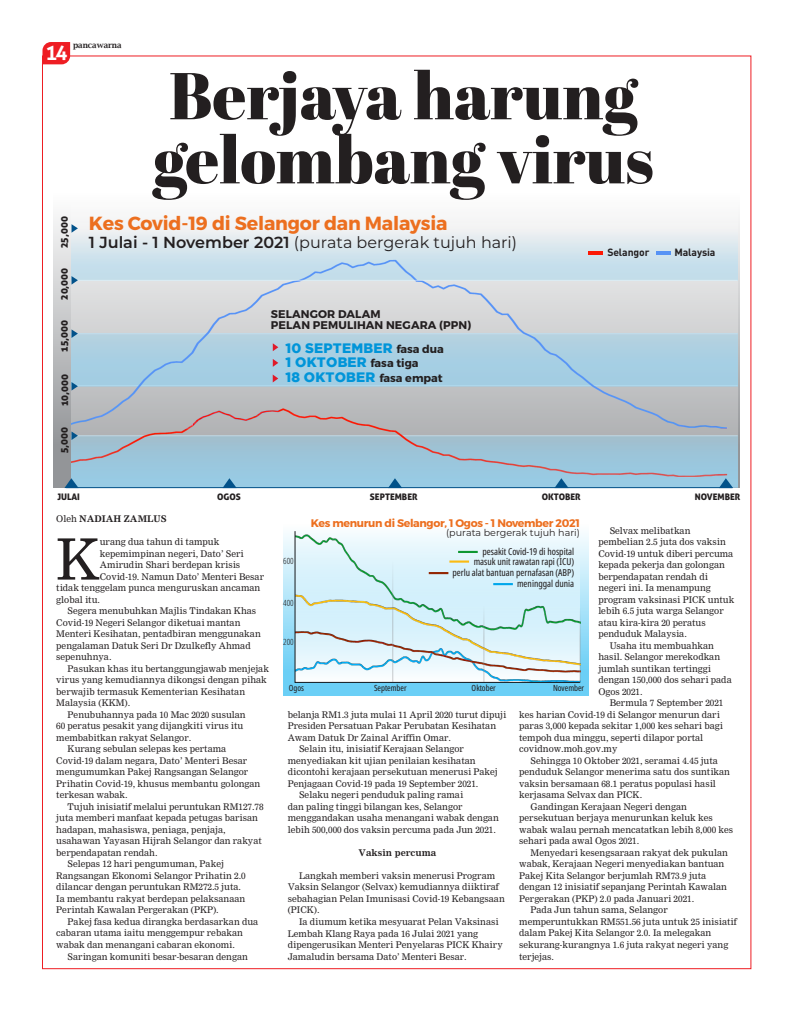
<style>
.page{position:relative;width:794px;height:1010px;background:#fff}
.page>*{position:absolute;margin:0;border:0;box-sizing:border-box;transform-origin:0 0}
.Headline_new{font:66px "Abril Fatface";color:#231f20}
.Body{font:55.7px "Nimrod";color:#231f20}
.t1{font:700 20px "Aller";color:#fff}
.Body-2{font:700 19px "Montserrat";letter-spacing:-.01em;color:#ec6f1f}
.Body-3{font:16px "Montserrat";color:#231f20}
.Subhead_Mental{font:900 13.6px/13.9px "Gotham";letter-spacing:.015em;color:#0095d9}
.t2{font:700 11.2px/11.2px "Montserrat";letter-spacing:.01em;color:#231f20}
.Body-4{font:700 11px "Montserrat";letter-spacing:-.03em;color:#ec6f1f}
.t3{font:700 10.4px "DIN Pro";letter-spacing:-.01em;color:#231f20}
.t4{font:10px "Aller Display";color:#231f20}
.Body-5{font:extra-condensed 9.6px "Noto Sans";color:#231f20}
.Body-6{font:9.6px "Montserrat";color:#231f20}
.Body-7{font:9px/11.5px "Nimrod";color:#231f20}
.t5{font:9px "Aller Display";color:#231f20}
.Body-8{font:700 9px "Nimrod";color:#231f20}
.Body-9{font:extra-condensed 8.5px "Noto Sans";color:#231f20}
.Body-10{font:300 extra-condensed 8.5px "Noto Sans";color:#231f20}
.t6{font:600 8px "Lucida Bright";color:#231f20}
.s1{font-weight:600}
.s2{font-family:"Montserrat";font-weight:700;font-size:11.2px;color:#231f20}
.s3{font-weight:400}
</style>
<div class="page">
<svg style="left:53px;top:216px;width:687px;height:271px;background:#bcbfc1"></svg>
<svg style="left:42px;top:42px;width:28px;height:22px"></svg>
<svg style="left:283px;top:534px;width:305px;height:162px;background:#80d0ef"></svg>
<svg style="left:294px;top:531px;width:287px;height:151px;background:#d6ecf1"></svg>
<hr style="left:392px;top:561px;width:1px;height:120px;background:#939598">
<hr style="left:484px;top:605px;width:1px;height:76px;background:#939598">
<hr style="left:580px;top:607px;width:1px;height:75px;background:#939598">
<hr style="left:458px;top:550px;width:20px;height:3px;background:#0d9732">
<hr style="left:449px;top:560px;width:20px;height:2px;background:#fbbb12">
<svg style="left:429px;top:572px;width:19px;height:2px"></svg>
<hr style="left:493px;top:583px;width:20px;height:2px;background:#00a6eb">
<div style="left:72px;top:203px;width:665px;height:284px;background:#f7f7f7"></div>
<div style="left:72px;top:228px;width:665px;height:52px;background:#e9edf1"></div>
<img style="left:72px;top:241px;width:668px;height:244px">
<hr style="left:72px;top:280px;width:665px;height:1px;background:#fff">
<svg style="left:72px;top:436px;width:665px;height:52px;background:#9dc3d7"></svg>
<svg style="left:222px;top:478px;width:15px;height:9px"></svg>
<svg style="left:388px;top:478px;width:14px;height:9px"></svg>
<svg style="left:554px;top:478px;width:14px;height:9px"></svg>
<svg style="left:719px;top:478px;width:14px;height:10px"></svg>
<svg style="left:64px;top:478px;width:15px;height:10px"></svg>
<hr style="left:66px;top:487px;width:666px;height:1px;background:#02528a">
<hr style="left:656px;top:251px;width:15px;height:3px;background:#5793f5">
<hr style="left:588px;top:251px;width:15px;height:3px;background:#fc1906">
<svg style="left:273px;top:343px;width:5px;height:8px"></svg>
<svg style="left:273px;top:359px;width:5px;height:8px"></svg>
<svg style="left:273px;top:374px;width:5px;height:8px"></svg>
<svg style="left:72px;top:431px;width:6px;height:9px"></svg>
<svg style="left:72px;top:382px;width:6px;height:8px"></svg>
<svg style="left:72px;top:329px;width:6px;height:9px"></svg>
<svg style="left:72px;top:276px;width:6px;height:8px"></svg>
<svg style="left:72px;top:224px;width:6px;height:9px"></svg>
<p class="t6" style="left:73px;top:41px;width:50px">pancawarna</p>
<p class="t1" style="left:45px;top:40px;width:24px">14</p>
<p class="Headline_new" style="left:169px;top:49px;width:470px">Berjaya harung</p>
<p class="Headline_new" style="left:153px;top:113px;width:502px">gelombang virus</p>
<p class="t4" style="left:58px;top:248px;width:33px;rotate:-90deg">25,000</p>
<p class="t4" style="left:58px;top:299px;width:33px;rotate:-90deg">20,000</p>
<p class="t4" style="left:58px;top:351px;width:33px;rotate:-90deg">15,000</p>
<p class="t4" style="left:58px;top:405px;width:33px;rotate:-90deg">10,000</p>
<p class="t4" style="left:58px;top:453px;width:28px;rotate:-90deg">5,000</p>
<p class="Body-2" style="left:89px;top:211px;width:360px">Kes Covid-19 di Selangor dan Malaysia</p>
<p class="Body-3" style="left:89px;top:231px;width:430px"><span class="s1">1 Julai - 1 November 2021</span> (purata bergerak tujuh hari)</p>
<p class="t2" style="left:271px;top:308px;width:202px">SELANGOR DALAM<br>PELAN PEMULIHAN NEGARA (PPN)</p>
<p class="Subhead_Mental" style="left:286px;top:341px;width:160px">10 SEPTEMBER <span class="s2">fasa dua<br></span>1 OKTOBER <span class="s2">fasa tiga</span></p>
<p class="Subhead_Mental" style="left:286px;top:370px;width:159px">18 OKTOBER <span class="s2">fasa empat</span></p>
<p class="t3" style="left:607px;top:245px;width:44px">Selangor</p>
<p class="t3" style="left:674px;top:245px;width:42px">Malaysia</p>
<p class="t5" style="left:57px;top:491px;width:24px">JULAI</p>
<p class="t5" style="left:217px;top:491px;width:25px">OGOS</p>
<p class="t5" style="left:370px;top:491px;width:49px">SEPTEMBER</p>
<p class="t5" style="left:542px;top:491px;width:40px">OKTOBER</p>
<p class="t5" style="left:694px;top:491px;width:47px">NOVEMBER</p>
<p class="Body-8" style="left:56px;top:513px;width:112px"><span class="s3">Oleh</span> NADIAH ZAMLUS</p>
<p class="Body" style="left:56px;top:525px;width:45px">K</p>
<p class="Body-7" style="left:100px;top:536px;width:121px">urang dua tahun di tampuk</p>
<p class="Body-7" style="left:100px;top:547px;width:145px">kepemimpinan negeri, Dato’ Seri</p>
<p class="Body-7" style="left:100px;top:559px;width:142px">Amirudin Shari berdepan krisis</p>
<p class="Body-7" style="left:100px;top:570px;width:166px">Covid-19. Namun Dato’ Menteri Besar</p>
<p class="Body-7" style="left:56px;top:582px;width:205px">tidak tenggelam punca menguruskan ancaman</p>
<p class="Body-7" style="left:56px;top:593px;width:45px">global itu.</p>
<p class="Body-7" style="left:56px;top:605px;width:206px;text-indent:11px">Segera menubuhkan Majlis Tindakan Khas Covid-19 Negeri Selangor diketuai mantan Menteri Kesihatan, pentadbiran menggunakan pengalaman Datuk Seri Dr Dzulkefly Ahmad sepenuhnya.</p>
<p class="Body-7" style="left:56px;top:662px;width:214px;text-indent:11px">Pasukan khas itu bertanggungjawab menjejak virus yang kemudiannya dikongsi dengan pihak berwajib termasuk Kementerian Kesihatan Malaysia (KKM).</p>
<p class="Body-7" style="left:56px;top:708px;width:191px;text-indent:11px">Penubuhannya pada 10 Mac 2020 susulan<br>60 peratus pesakit yang dijangkiti virus itu membabitkan rakyat Selangor.</p>
<p class="Body-7" style="left:56px;top:743px;width:206px;text-indent:11px">Kurang sebulan selepas kes pertama Covid-19 dalam negara, Dato’ Menteri Besar mengumumkan Pakej Rangsangan Selangor Prihatin Covid-19, khusus membantu golongan terkesan wabak.</p>
<p class="Body-7" style="left:56px;top:800px;width:209px;text-indent:11px">Tujuh inisiatif melalui peruntukan RM127.78 juta memberi manfaat kepada petugas barisan hadapan, mahasiswa, peniaga, penjaja, usahawan Yayasan Hijrah Selangor dan rakyat berpendapatan rendah.</p>
<p class="Body-7" style="left:56px;top:858px;width:191px;text-indent:11px">Selepas 12 hari pengumuman, Pakej Rangsangan Ekonomi Selangor Prihatin 2.0 dilancar dengan peruntukan RM272.5 juta.<br>Ia membantu rakyat berdepan pelaksanaan Perintah Kawalan Pergerakan (PKP).</p>
<p class="Body-7" style="left:56px;top:915px;width:203px;text-indent:11px">Pakej fasa kedua dirangka berdasarkan dua cabaran utama iaitu menggempur rebakan wabak dan menangani cabaran ekonomi.</p>
<p class="Body-7" style="left:68px;top:950px;width:182px">Saringan komuniti besar-besaran dengan</p>
<p class="Body-4" style="left:311px;top:516px;width:271px">Kes menurun di Selangor, 1 Ogos - 1 November 2021</p>
<p class="Body-6" style="left:446px;top:526px;width:135px">(purata bergerak tujuh hari)</p>
<p class="Body-5" style="left:482px;top:544px;width:93px">pesakit Covid-19 di hospital</p>
<p class="Body-5" style="left:473px;top:555px;width:102px">masuk unit rawatan rapi (ICU)</p>
<p class="Body-5" style="left:452px;top:565px;width:123px">perlu alat bantuan pernafasan (ABP)</p>
<p class="Body-5" style="left:517px;top:576px;width:59px">meninggal dunia</p>
<p class="Body-7" style="left:598px;top:524px;width:137px;text-indent:11px">Selvax melibatkan pembelian 2.5 juta dos vaksin<br>Covid-19 untuk diberi percuma kepada pekerja dan golongan berpendapatan rendah di negeri ini. Ia menampung program vaksinasi PICK untuk lebih 6.5 juta warga Selangor atau kira-kira 20 peratus penduduk Malaysia.</p>
<p class="Body-7" style="left:598px;top:639px;width:135px;text-indent:11px">Usaha itu membuahkan hasil. Selangor merekodkan jumlah suntikan tertinggi dengan 150,000 dos sehari pada<br>Ogos 2021.</p>
<p class="Body-7" style="left:519px;top:697px;width:206px;text-indent:90px">Bermula 7 September 2021 kes harian Covid-19 di Selangor menurun dari paras 3,000 kepada sekitar 1,000 kes sehari bagi tempoh dua minggu, seperti dilapor portal covidnow.moh.gov.my</p>
<p class="Body-7" style="left:519px;top:754px;width:212px;text-indent:11px">Sehingga 10 Oktober 2021, seramai 4.45 juta penduduk Selangor menerima satu dos suntikan vaksin bersamaan 68.1 peratus populasi hasil kerjasama Selvax dan PICK.</p>
<p class="Body-7" style="left:519px;top:800px;width:215px;text-indent:11px">Gandingan Kerajaan Negeri dengan persekutuan berjaya menurunkan keluk kes wabak walau pernah mencatatkan lebih 8,000 kes sehari pada awal Ogos 2021.</p>
<p class="Body-7" style="left:519px;top:846px;width:210px;text-indent:11px">Menyedari kesengsaraan rakyat dek pukulan wabak, Kerajaan Negeri menyediakan bantuan Pakej Kita Selangor berjumlah RM73.9 juta dengan 12 inisiatif sepanjang Perintah Kawalan Pergerakan (PKP) 2.0 pada Januari 2021.</p>
<p class="Body-7" style="left:519px;top:904px;width:219px;text-indent:11px">Pada Jun tahun sama, Selangor memperuntukkan RM551.56 juta untuk 25 inisiatif dalam Pakej Kita Selangor 2.0. Ia melegakan sekurang-kurangnya 1.6 juta rakyat negeri yang terjejas.</p>
<p class="Body-10" style="left:283px;top:554px;width:12px">600</p>
<p class="Body-10" style="left:283px;top:596px;width:12px">400</p>
<p class="Body-10" style="left:283px;top:636px;width:12px">200</p>
<p class="Body-9" style="left:374px;top:681px;width:34px">September</p>
<p class="Body-9" style="left:471px;top:681px;width:26px">Oktober</p>
<p class="Body-9" style="left:553px;top:681px;width:33px">November</p>
<p class="Body-9" style="left:289px;top:681px;width:17px">Ogos</p>
<p class="Body-7" style="left:288px;top:708px;width:220px">belanja RM1.3 juta mulai 11 April 2020 turut dipuji<br>Presiden Persatuan Pakar Perubatan Kesihatan<br>Awam Datuk Dr Zainal Ariffin Omar.</p>
<p class="Body-7" style="left:288px;top:743px;width:211px;text-indent:11px">Selain itu, inisiatif Kerajaan Selangor menyediakan kit ujian penilaian kesihatan dicontohi kerajaan persekutuan menerusi Pakej Penjagaan Covid-19 pada 19 September 2021.</p>
<p class="Body-7" style="left:288px;top:789px;width:213px;text-indent:11px">Selaku negeri penduduk paling ramai<br>dan paling tinggi bilangan kes, Selangor menggandakan usaha menangani wabak dengan lebih 500,000 dos vaksin percuma pada Jun 2021.</p>
<p class="Body-8" style="left:359px;top:847px;width:79px">Vaksin percuma</p>
<p class="Body-7" style="left:288px;top:869px;width:219px;text-indent:11px">Langkah memberi vaksin menerusi Program Vaksin Selangor (Selvax) kemudiannya diiktiraf sebahagian Pelan Imunisasi Covid-19 Kebangsaan (PICK).</p>
<p class="Body-7" style="left:288px;top:915px;width:216px;text-indent:11px">Ia diumum ketika mesyuarat Pelan Vaksinasi Lembah Klang Raya pada 16 Julai 2021 yang dipengerusikan Menteri Penyelaras PICK Khairy Jamaludin bersama Dato’ Menteri Besar.</p>
</div>
